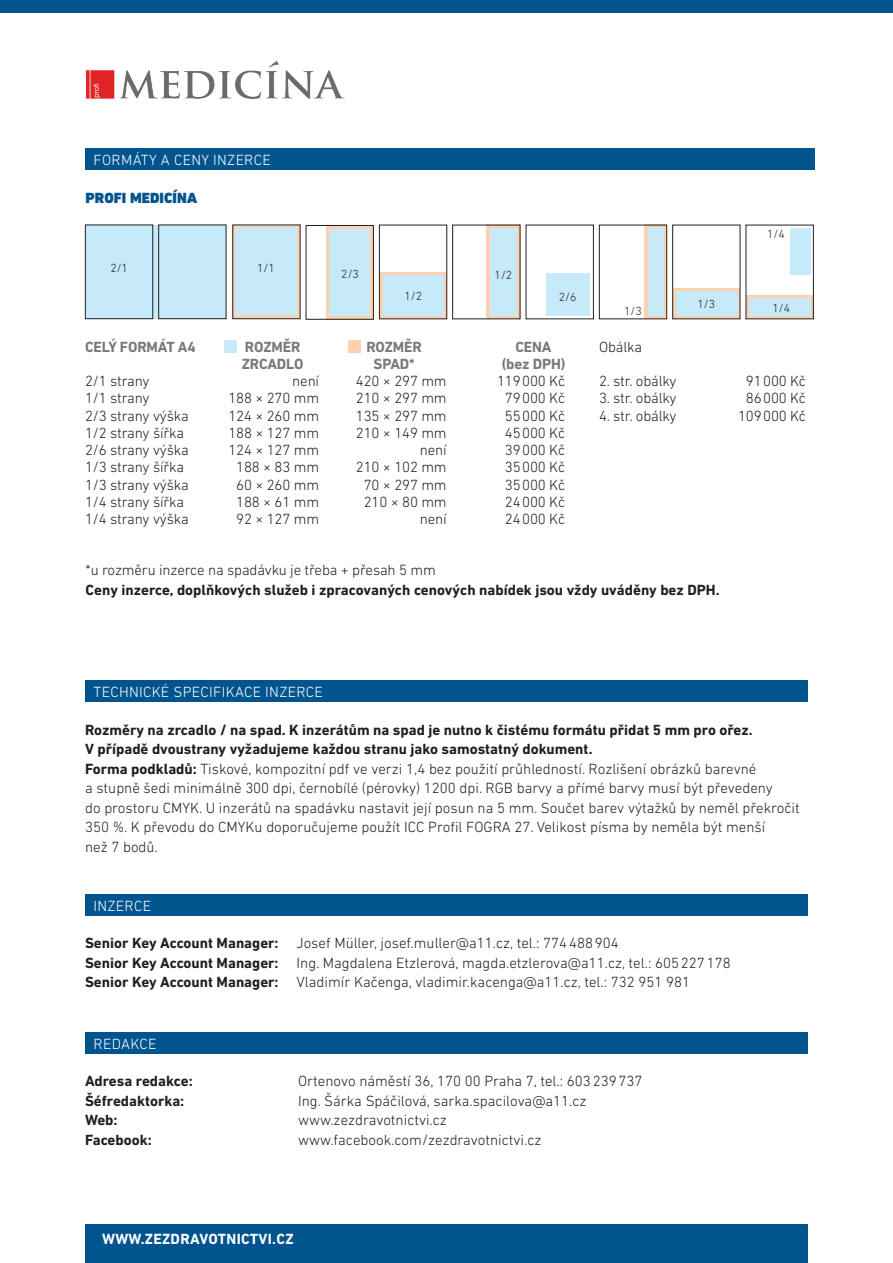
<style>
.page{position:relative;width:893px;height:1263px;background:#fff}
.page>*{position:absolute;margin:0;border:0;box-sizing:border-box;transform-origin:0 0}
.t1{font:300 15px/19.5px "DIN Next LT Pro";color:#231f20}
.t2{font:700 15px "DIN Next LT Pro";color:#231f20}
.t3{font:300 15px "DIN Next LT Pro";letter-spacing:.02em;color:#fff}
.t4{font:700 15px "DIN Next LT Pro";letter-spacing:-.01em;color:#7a797a}
.t5{font:700 15px "DIN Next LT Pro";letter-spacing:.02em;color:#fff}
.t6{font:900 15px "DIN Next LT Pro";color:#01548e}
.t7{font:300 12px "DIN Next LT Pro";color:#231f20}
.s1{font-weight:700}
</style>
<div class="page">
<div style="left:85px;top:149px;width:729px;height:21px;background:#01548e"></div>
<div style="left:348px;top:340px;width:13px;height:13px;background:#fcd1af"></div>
<div style="left:224px;top:340px;width:13px;height:13px;background:#c6eafa"></div>
<svg style="left:85px;top:224px;width:142px;height:95px;background:#bfe1f0"></svg>
<div style="left:326px;top:225px;width:48px;height:94px;background:#fcd1af"></div>
<div style="left:306px;top:225px;width:68px;height:95px;border:1px solid #231f20"></div>
<div style="left:330px;top:229px;width:40px;height:87px;background:#c6eafa"></div>
<div style="left:380px;top:272px;width:67px;height:47px;background:#fcd1af"></div>
<div style="left:379px;top:225px;width:68px;height:94px;border:1px solid #231f20"></div>
<div style="left:383px;top:275px;width:61px;height:41px;background:#c6eafa"></div>
<div style="left:486px;top:225px;width:34px;height:94px;background:#fcd1af"></div>
<div style="left:452px;top:225px;width:68px;height:94px;border:1px solid #231f20"></div>
<div style="left:490px;top:228px;width:27px;height:87px;background:#c6eafa"></div>
<div style="left:526px;top:225px;width:68px;height:94px;border:1px solid #231f20"></div>
<div style="left:546px;top:273px;width:43px;height:43px;background:#c6eafa"></div>
<svg style="left:234px;top:227px;width:64px;height:90px"></svg>
<div style="left:232px;top:225px;width:68px;height:94px;border:1px solid #231f20"></div>
<div style="left:236px;top:228px;width:61px;height:87px;background:#c6eafa"></div>
<svg style="left:644px;top:227px;width:21px;height:90px"></svg>
<div style="left:599px;top:225px;width:68px;height:94px;border:1px solid #231f20"></div>
<div style="left:648px;top:228px;width:15px;height:88px;background:#c6eafa"></div>
<div style="left:673px;top:288px;width:67px;height:31px;background:#fcd1af"></div>
<div style="left:676px;top:291px;width:61px;height:25px;background:#c6eafa"></div>
<div style="left:672px;top:225px;width:68px;height:94px;border:1px solid #231f20"></div>
<div style="left:790px;top:228px;width:20px;height:46px;background:#c6eafa"></div>
<svg style="left:748px;top:296px;width:64px;height:21px"></svg>
<div style="left:749px;top:299px;width:61px;height:17px;background:#c6eafa"></div>
<div style="left:746px;top:225px;width:68px;height:94px;border:1px solid #231f20"></div>
<div style="left:85px;top:1225px;width:723px;height:38px;background:#01548e"></div>
<div style="left:0;top:0;width:893px;height:13px;background:#01548e"></div>
<img style="left:86px;top:61px;width:259px;height:38px">
<div style="left:85px;top:1032px;width:723px;height:21px;background:#01548e"></div>
<div style="left:85px;top:894px;width:723px;height:22px;background:#01548e"></div>
<div style="left:85px;top:681px;width:723px;height:21px;background:#01548e"></div>
<p class="t3" style="left:94px;top:151px;width:179px">FORMÁTY A CENY INZERCE</p>
<p class="t6" style="left:86px;top:189px;width:113px">PROFI MEDICÍNA</p>
<p class="t7" style="left:110px;top:261px;width:19px">2/1</p>
<p class="t7" style="left:257px;top:261px;width:19px">1/1</p>
<p class="t7" style="left:341px;top:267px;width:19px">2/3</p>
<p class="t7" style="left:405px;top:289px;width:19px">1/2</p>
<p class="t7" style="left:495px;top:268px;width:19px">1/2</p>
<p class="t7" style="left:559px;top:290px;width:19px">2/6</p>
<p class="t4" style="left:85px;top:338px;width:112px">CELÝ FORMÁT A4</p>
<p class="t4" style="left:245px;top:338px;width:57px">ROZMĚR</p>
<p class="t4" style="left:366px;top:338px;width:57px">ROZMĚR</p>
<p class="t4" style="left:515px;top:338px;width:38px">CENA</p>
<p class="t4" style="left:242px;top:355px;width:63px">ZRCADLO</p>
<p class="t4" style="left:374px;top:355px;width:42px">SPAD*</p>
<p class="t4" style="left:502px;top:355px;width:65px">(bez DPH)</p>
<p class="t1" style="left:85px;top:371px;width:66px">2/1 strany</p>
<p class="t1" style="left:292px;top:371px;width:28px">není</p>
<p class="t1" style="left:356px;top:371px;width:92px">420 × 297 mm</p>
<p class="t1" style="left:497px;top:371px;width:70px">119000 Kč</p>
<p class="t1" style="left:85px;top:388px;width:66px">1/1 strany</p>
<p class="t1" style="left:228px;top:388px;width:92px">188 × 270 mm</p>
<p class="t1" style="left:356px;top:388px;width:92px">210 × 297 mm</p>
<p class="t1" style="left:505px;top:388px;width:62px">79000 Kč</p>
<p class="t1" style="left:85px;top:406px;width:105px">2/3 strany výška</p>
<p class="t1" style="left:228px;top:406px;width:92px">124 × 260 mm</p>
<p class="t1" style="left:356px;top:406px;width:92px">135 × 297 mm</p>
<p class="t1" style="left:505px;top:406px;width:62px">55000 Kč</p>
<p class="t1" style="left:85px;top:423px;width:101px">1/2 strany šířka</p>
<p class="t1" style="left:228px;top:423px;width:92px">188 × 127 mm</p>
<p class="t1" style="left:356px;top:423px;width:92px">210 × 149 mm</p>
<p class="t1" style="left:505px;top:423px;width:62px">45000 Kč</p>
<p class="t1" style="left:85px;top:440px;width:105px">2/6 strany výška</p>
<p class="t1" style="left:228px;top:440px;width:92px">124 × 127 mm</p>
<p class="t1" style="left:420px;top:440px;width:28px">není</p>
<p class="t1" style="left:505px;top:440px;width:62px">39000 Kč</p>
<p class="t1" style="left:85px;top:457px;width:101px">1/3 strany šířka</p>
<p class="t1" style="left:236px;top:457px;width:84px">188 × 83 mm</p>
<p class="t1" style="left:356px;top:457px;width:92px">210 × 102 mm</p>
<p class="t1" style="left:505px;top:457px;width:62px">35000 Kč</p>
<p class="t1" style="left:85px;top:475px;width:105px">1/3 strany výška</p>
<p class="t1" style="left:236px;top:475px;width:84px">60 × 260 mm</p>
<p class="t1" style="left:364px;top:475px;width:84px">70 × 297 mm</p>
<p class="t1" style="left:505px;top:475px;width:62px">35000 Kč</p>
<p class="t1" style="left:85px;top:492px;width:101px">1/4 strany šířka</p>
<p class="t1" style="left:236px;top:492px;width:84px">188 × 61 mm</p>
<p class="t1" style="left:364px;top:492px;width:84px">210 × 80 mm</p>
<p class="t1" style="left:505px;top:492px;width:62px">24000 Kč</p>
<p class="t1" style="left:85px;top:509px;width:105px">1/4 strany výška</p>
<p class="t1" style="left:236px;top:509px;width:84px">92 × 127 mm</p>
<p class="t1" style="left:420px;top:509px;width:28px">není</p>
<p class="t1" style="left:505px;top:509px;width:62px">24000 Kč</p>
<p class="t7" style="left:624px;top:304px;width:19px">1/3</p>
<p class="t7" style="left:767px;top:227px;width:19px">1/4</p>
<p class="t7" style="left:697px;top:297px;width:19px">1/3</p>
<p class="t7" style="left:772px;top:301px;width:19px">1/4</p>
<p class="t1" style="left:599px;top:337px;width:45px">Obálka</p>
<p class="t1" style="left:599px;top:371px;width:79px">2. str. obálky</p>
<p class="t1" style="left:746px;top:371px;width:62px">91000 Kč</p>
<p class="t1" style="left:599px;top:388px;width:79px">3. str. obálky</p>
<p class="t1" style="left:746px;top:388px;width:62px">86000 Kč</p>
<p class="t1" style="left:599px;top:406px;width:79px">4. str. obálky</p>
<p class="t1" style="left:738px;top:406px;width:70px">109000 Kč</p>
<p class="t1" style="left:86px;top:560px;width:352px">*u rozměru inzerce na spadávku je třeba + přesah 5 mm</p>
<p class="t2" style="left:86px;top:581px;width:636px">Ceny inzerce, doplňkových služeb i zpracovaných cenových nabídek jsou vždy uváděny bez DPH.</p>
<p class="t3" style="left:94px;top:683px;width:231px">TECHNICKÉ SPECIFIKACE INZERCE</p>
<p class="t1" style="left:85px;top:719px;width:716px"><span class="s1">Rozměry na zrcadlo / na spad. K inzerátům na spad je nutno k čistému formátu přidat 5 mm pro ořez.<br>V případě dvoustrany vyžadujeme každou stranu jako samostatný dokument.<br>Forma podkladů:</span> Tiskové, kompozitní pdf ve verzi 1,4 bez použití průhledností. Rozlišení obrázků barevné<br>a stupně šedi minimálně 300 dpi, černobílé (pérovky) 1200 dpi. RGB barvy a přímé barvy musí být převedeny<br>do prostoru CMYK. U inzerátů na spadávku nastavit její posun na 5 mm. Součet barev výtažků by neměl překročit 350 %. K převodu do CMYKu doporučujeme použít ICC Profil FOGRA 27. Velikost písma by neměla být menší<br>než 7 bodů.</p>
<p class="t3" style="left:94px;top:897px;width:59px">INZERCE</p>
<p class="t1" style="left:85px;top:933px;width:647px"><span class="s1">Senior Key Account Manager:</span> Josef Müller, josef.muller@a11.cz, tel.: 774488904<br><span class="s1">Senior Key Account Manager:</span> Ing. Magdalena Etzlerová, magda.etzlerova@a11.cz, tel.: 605227178<br><span class="s1">Senior Key Account Manager:</span> Vladimír Kačenga, vladimir.kacenga@a11.cz, tel.: 732 951 981</p>
<p class="t3" style="left:94px;top:1035px;width:64px">REDAKCE</p>
<p class="t2" style="left:85px;top:1072px;width:109px">Adresa redakce:</p>
<p class="t1" style="left:298px;top:1071px;width:346px">Ortenovo náměstí 36, 170 00 Praha 7, tel.: 603239737</p>
<p class="t2" style="left:85px;top:1092px;width:101px">Šéfredaktorka:</p>
<p class="t1" style="left:298px;top:1090px;width:290px">Ing. Šárka Spáčilová, sarka.spacilova@a11.cz</p>
<p class="t2" style="left:85px;top:1111px;width:34px">Web:</p>
<p class="t1" style="left:298px;top:1110px;width:150px">www.zezdravotnictvi.cz</p>
<p class="t2" style="left:85px;top:1131px;width:68px">Facebook:</p>
<p class="t1" style="left:298px;top:1129px;width:245px">www.facebook.com/zezdravotnictvi.cz</p>
<p class="t5" style="left:102px;top:1230px;width:193px">WWW.ZEZDRAVOTNICTVI.CZ</p>
</div>
